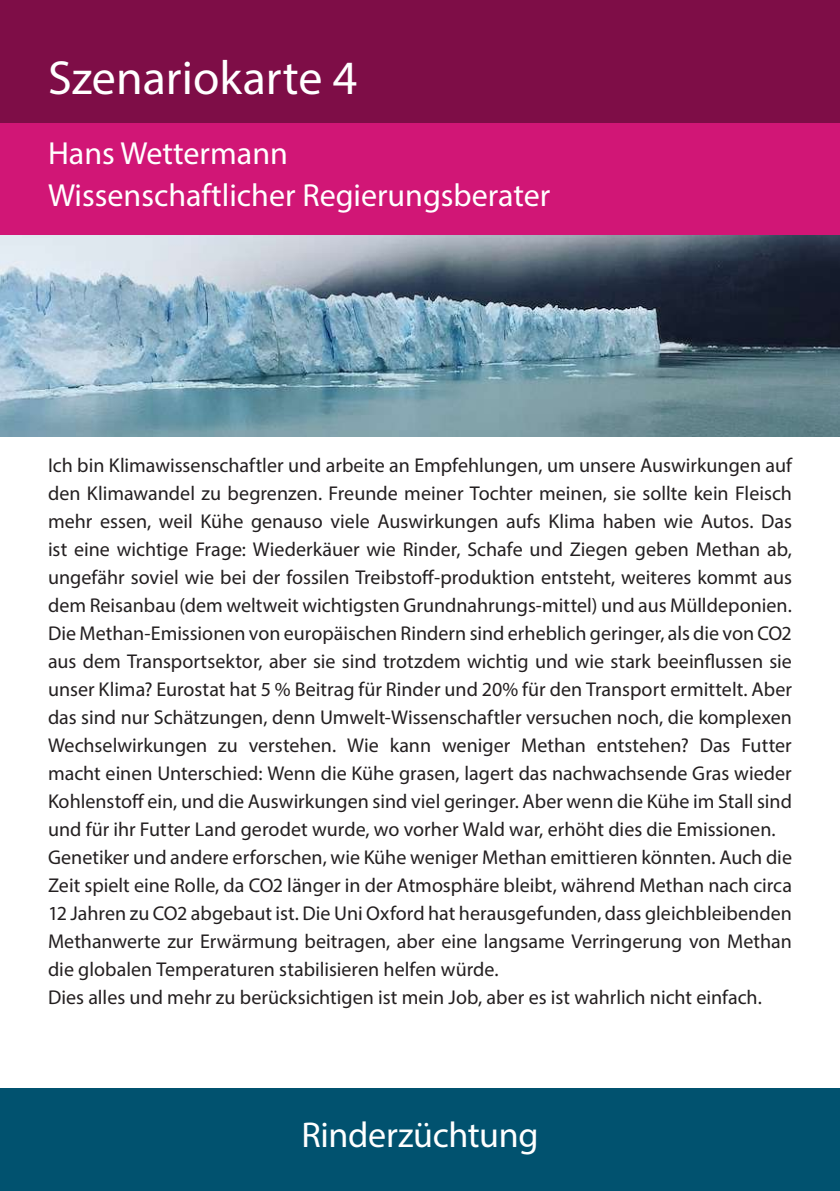
<style>
.page{position:relative;width:840px;height:1191px;background:#fff}
.page>*{position:absolute;margin:0;border:0;box-sizing:border-box;transform-origin:0 0}
.t1{font:48px "Myriad Pro";color:#fff}
.t2{font:36px "Myriad Pro";letter-spacing:-.01em;color:#fff}
.t3{font:32px/42px "Myriad Pro";color:#fff}
.t4{font:20px/28px "Myriad Pro";color:#231f20}
</style>
<div class="page">
<img style="left:0;top:234px;width:839px;height:203px">
<div style="left:0;top:1088px;width:839px;height:103px;background:#01526f"></div>
<div style="left:0;top:0;width:839px;height:234px;background:#d11676"></div>
<div style="left:0;top:0;width:839px;height:122px;background:#7e0d47"></div>
<h1 class="t1" style="left:48px;top:48px;width:310px">Szenariokarte 4</h1>
<h3 class="t3" style="left:48px;top:132px;width:503px">Hans Wettermann<br>Wissenschaftlicher Regierungsberater</h3>
<p class="t4" style="left:48px;top:451px;width:745px">Ich bin Klimawissenschaftler und arbeite an Empfehlungen, um unsere Auswirkungen auf den Klimawandel zu begrenzen. Freunde meiner Tochter meinen, sie sollte kein Fleisch mehr essen, weil Kühe genauso viele Auswirkungen aufs Klima haben wie Autos. Das ist eine wichtige Frage: Wiederkäuer wie Rinder, Schafe und Ziegen geben Methan ab, ungefähr soviel wie bei der fossilen Treibstoff-produktion entsteht, weiteres kommt aus dem Reisanbau (dem weltweit wichtigsten Grundnahrungs-mittel) und aus Mülldeponien.<br>Die Methan-Emissionen von europäischen Rindern sind erheblich geringer, als die von CO2 aus dem Transportsektor, aber sie sind trotzdem wichtig und wie stark beeinflussen sie unser Klima? Eurostat hat 5 % Beitrag für Rinder und 20% für den Transport ermittelt. Aber das sind nur Schätzungen, denn Umwelt-Wissenschaftler versuchen noch, die komplexen Wechselwirkungen zu verstehen. Wie kann weniger Methan entstehen? Das Futter macht einen Unterschied: Wenn die Kühe grasen, lagert das nachwachsende Gras wieder Kohlenstoff ein, und die Auswirkungen sind viel geringer. Aber wenn die Kühe im Stall sind und für ihr Futter Land gerodet wurde, wo vorher Wald war, erhöht dies die Emissionen.<br>Genetiker und andere erforschen, wie Kühe weniger Methan emittieren könnten. Auch die Zeit spielt eine Rolle, da CO2 länger in der Atmosphäre bleibt, während Methan nach circa 12 Jahren zu CO2 abgebaut ist. Die Uni Oxford hat herausgefunden, dass gleichbleibenden Methanwerte zur Erwärmung beitragen, aber eine langsame Verringerung von Methan die globalen Temperaturen stabilisieren helfen würde.<br>Dies alles und mehr zu berücksichtigen ist mein Job, aber es ist wahrlich nicht einfach.</p>
<h2 class="t2" style="left:301px;top:1112px;width:238px">Rinderzüchtung</h2>
</div>
